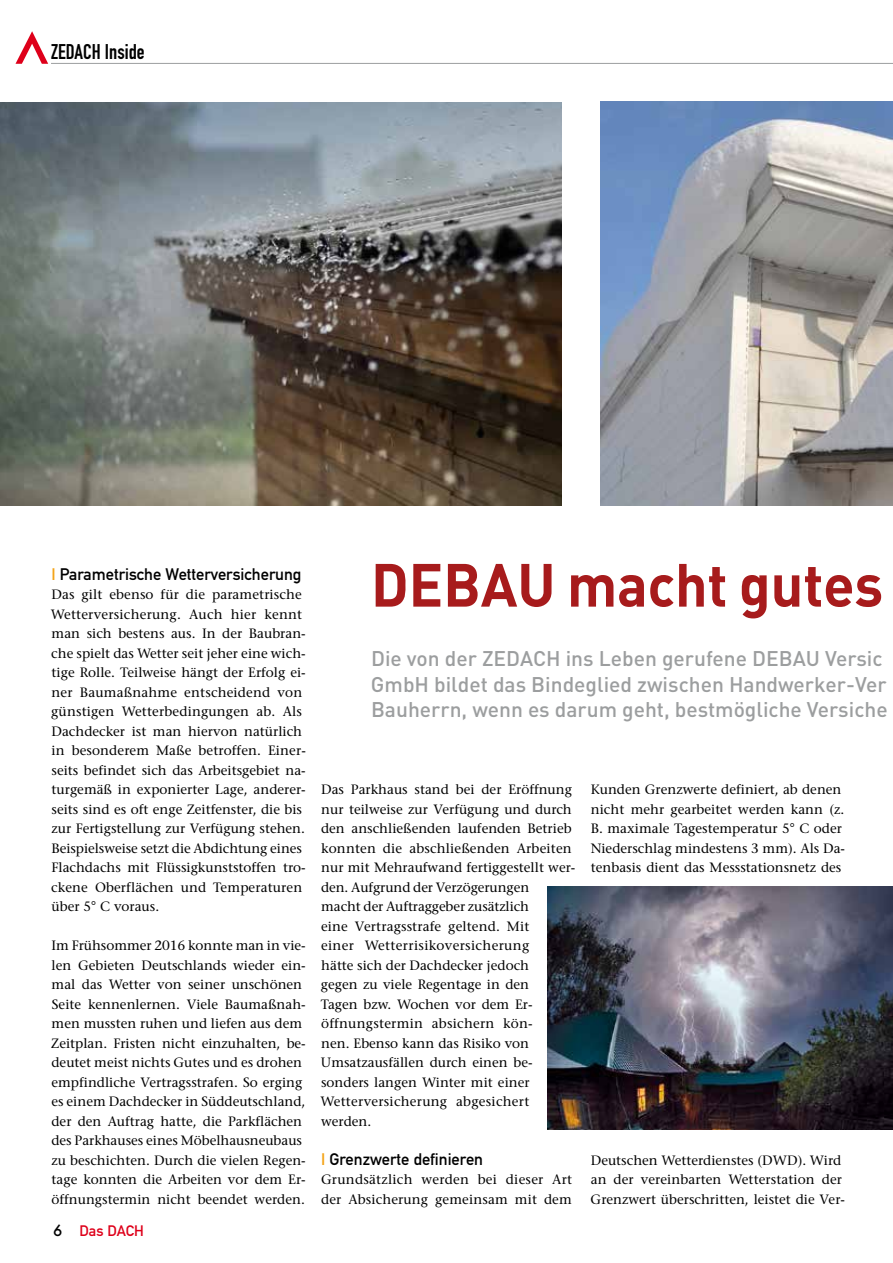
<style>
.page{position:relative;width:893px;height:1263px;background:#fff}
.page>*{position:absolute;margin:0;border:0;box-sizing:border-box;transform-origin:0 0}
.t1{font:700 60px "DIN";letter-spacing:-.005em;color:#a71b1c;scale:.96 1}
.t2{font:500 21px/25.5px "DIN";color:#9c9e9f}
.t3{font:21px "DIN Engschrift";color:#000}
.t4{font:16.5px "DIN Mittelschrift";color:#000}
.t5{font:15px "DIN Mittelschrift";color:#de001a}
.t6{font:13.5px/19.5px "Stone Serif";color:#000}
.s1{color:#f4a418}
.s2{font-family:"Futura";font-weight:500;color:#000}
</style>
<div class="page">
<svg style="left:16px;top:31px;width:32px;height:33px"></svg>
<hr style="left:51px;top:63px;width:842px;height:1px;background:#9c9e9f">
<img style="left:601px;top:101px;width:292px;height:404px">
<img style="left:0;top:102px;width:561px;height:403px">
<img style="left:547px;top:887px;width:346px;height:242px">
<h2 class="t3" style="left:51px;top:39px;width:95px">ZEDACH Inside</h2>
<p class="t4" style="left:52px;top:564px;width:251px"><span class="s1">I</span> Parametrische Wetterversicherung</p>
<p class="t6" style="left:51px;top:585px;width:257px">Das gilt ebenso für die parametrische Wetterversicherung. Auch hier kennt man sich bestens aus. In der Baubran&shy;che spielt das Wetter seit jeher eine wich&shy;tige Rolle. Teilweise hängt der Erfolg ei&shy;ner Baumaßnahme entscheidend von günstigen Wetterbedingungen ab. Als Dachdecker ist man hiervon natürlich in besonderem Maße betroffen. Einer&shy;seits befindet sich das Arbeitsgebiet na&shy;turgemäß in exponierter Lage, anderer&shy;seits sind es oft enge Zeitfenster, die bis zur Fertigstellung zur Verfügung stehen.<br>Beispielsweise setzt die Abdichtung eines Flachdachs mit Flüssigkunststoffen tro&shy;ckene Oberflächen und Temperaturen über 5° C voraus.</p>
<p class="t6" style="left:51px;top:936px;width:256px">Im Frühsommer 2016 konnte man in vie&shy;len Gebieten Deutschlands wieder ein&shy;mal das Wetter von seiner unschönen Seite kennenlernen. Viele Baumaßnah&shy;men mussten ruhen und liefen aus dem Zeitplan. Fristen nicht einzuhalten, be&shy;deutet meist nichts Gutes und es drohen empfindliche Vertragsstrafen. So erging es einem Dachdecker in Süddeutschland, der den Auftrag hatte, die Parkflächen des Parkhauses eines Möbelhausneubaus zu beschichten. Durch die vielen Regen&shy;tage konnten die Arbeiten vor dem Er&shy;öffnungstermin nicht beendet werden.</p>
<p class="t5" style="left:53px;top:1222px;width:92px"><span class="s2">6</span> Das DACH</p>
<h1 class="t1" style="left:371px;top:546px;width:535px">DEBAU macht gutes</h1>
<h2 class="t2" style="left:371px;top:645px;width:518px">Die von der ZEDACH ins Leben gerufene DEBAU Versic<br>GmbH bildet das Bindeglied zwischen Handwerker-Ver<br>Bauherrn, wenn es darum geht, bestmögliche Versiche</h2>
<p class="t6" style="left:320px;top:780px;width:257px">Das Parkhaus stand bei der Eröffnung nur teilweise zur Verfügung und durch den anschließenden laufenden Betrieb konnten die abschließenden Arbeiten nur mit Mehraufwand fertiggestellt wer&shy;den. Aufgrund der Verzögerungen<br>macht der Auftraggeber zusätzlich<br>eine Vertragsstrafe geltend. Mit<br>einer Wetterrisikoversicherung<br>hätte sich der Dachdecker jedoch<br>gegen zu viele Regentage in den<br>Tagen bzw. Wochen vor dem Er&shy;öffnungstermin absichern kön-<br>nen. Ebenso kann das Risiko von<br>Umsatzausfällen durch einen be&shy;sonders langen Winter mit einer<br>Wetterversicherung abgesichert werden.</p>
<p class="t4" style="left:321px;top:1149px;width:163px"><span class="s1">I</span> Grenzwerte definieren</p>
<p class="t6" style="left:321px;top:1170px;width:253px">Grundsätzlich werden bei dieser Art der Absicherung gemeinsam mit dem</p>
<p class="t6" style="left:591px;top:780px;width:256px">Kunden Grenzwerte definiert, ab denen nicht mehr gearbeitet werden kann (z.<br>B. maximale Tagestemperatur 5° C oder Niederschlag mindestens 3 mm). Als Da&shy;tenbasis dient das Messstationsnetz des</p>
<p class="t6" style="left:591px;top:1150px;width:256px">Deutschen Wetterdienstes (DWD). Wird an der vereinbarten Wetterstation der<br>Grenzwert überschritten, leistet die Ver-</p>
</div>
